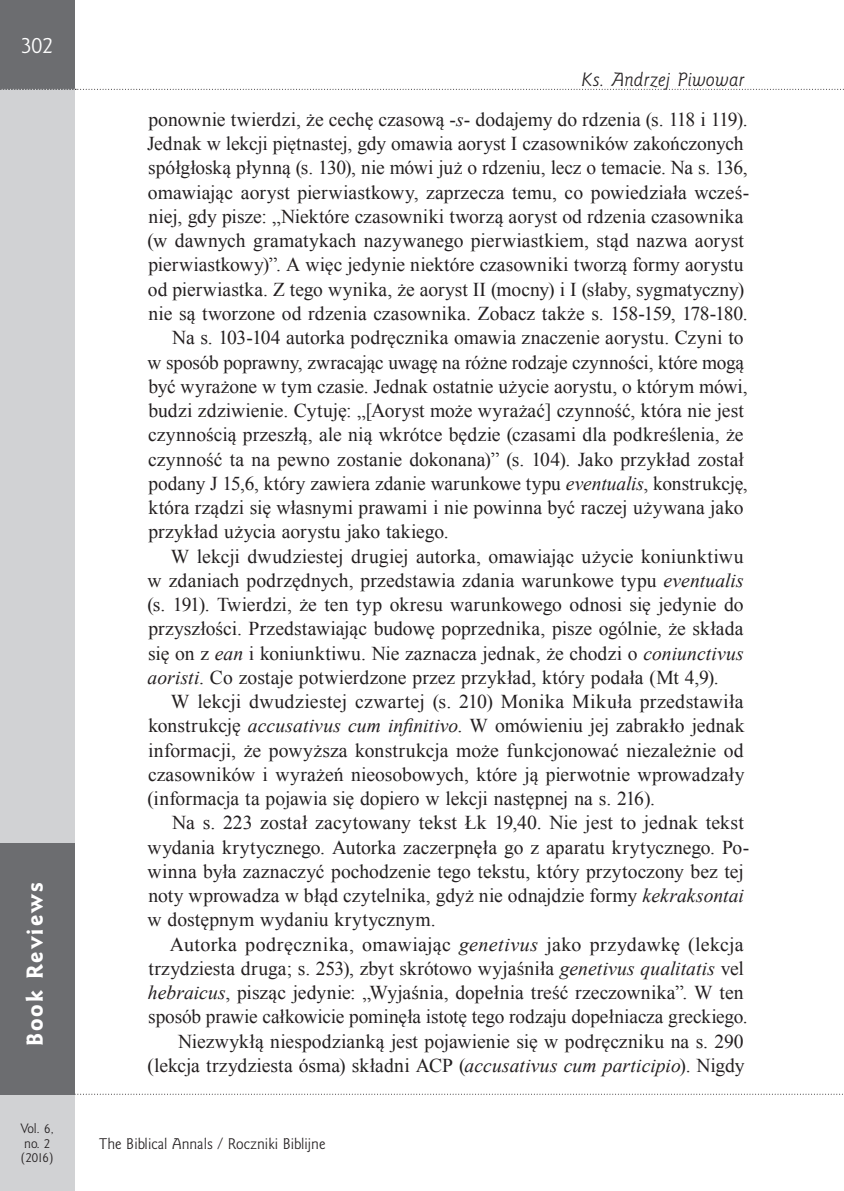
<style>
.page{position:relative;width:844px;height:1191px;background:#fff}
.page>*{position:absolute;margin:0;border:0;box-sizing:border-box;transform-origin:0 0}
.t1{font:21px "Goldy EFN Heavy";letter-spacing:.095em;color:#fff}
.t2{font:21px "Goldy EFN";color:#fff}
.Akapit{font:19.6px/24.3px "Times New Roman";letter-spacing:.005em;color:#231f20}
.t3{font:italic 17.5px "Goldy EFN";letter-spacing:.015em;color:#231f20}
.t4{font:14px "Goldy EFN";color:#231f20}
.t5{font:12.25px/14.7px "Goldy EFN";color:#231f20}
.s1{font-style:italic}
</style>
<div class="page">
<div style="left:0;top:0;width:74px;height:1191px;background:#d1d2d4"></div>
<div style="left:0;top:0;width:74px;height:89px;background:#6c6d70"></div>
<svg style="left:74px;top:1093px;width:769px;height:1px"></svg>
<div style="left:0;top:843px;width:74px;height:251px;background:#6c6d70"></div>
<svg style="left:0;top:89px;width:844px;height:1px"></svg>
<p class="t2" style="left:21px;top:33px;width:33px">302</p>
<p class="t1" style="left:22px;top:1045px;width:165px;rotate:-90deg">Book Reviews</p>
<p class="t5" style="left:21px;top:1121px;width:35px">Vol. 6, no. 2 (2016)</p>
<p class="t3" style="left:581px;top:70px;width:165px">Ks. Andrzej Piwowar</p>
<p class="Akapit" style="left:147px;top:107px;width:603px">ponownie twierdzi, że cechę czasową -<span class="s1">s</span>- dodajemy do rdzenia (s. 118 i 119).<br>Jednak w lekcji piętnastej, gdy omawia aoryst I czasowników zakończonych spółgłoską płynną (s. 130), nie mówi już o rdzeniu, lecz o temacie. Na s. 136, omawiając aoryst pierwiastkowy, zaprzecza temu, co powiedziała wcześ&shy;niej, gdy pisze: „Niektóre czasowniki tworzą aoryst od rdzenia czasownika (w dawnych gramatykach nazywanego pierwiastkiem, stąd nazwa aoryst pierwiastkowy)”. A więc jedynie niektóre czasowniki tworzą formy aorystu od pierwiastka. Z tego wynika, że aoryst II (mocny) i I (słaby, sygmatyczny) nie są tworzone od rdzenia czasownika. Zobacz także s. 158-159, 178-180.</p>
<p class="Akapit" style="left:147px;top:325px;width:601px;text-indent:25px">Na s. 103-104 autorka podręcznika omawia znaczenie aorystu. Czyni to w sposób poprawny, zwracając uwagę na różne rodzaje czynności, które mogą być wyrażone w tym czasie. Jednak ostatnie użycie aorystu, o którym mówi, budzi zdziwienie. Cytuję: „[Aoryst może wyrażać] czynność, która nie jest czynnością przeszłą, ale nią wkrótce będzie (czasami dla podkreślenia, że czynność ta na pewno zostanie dokonana)” (s. 104). Jako przykład został podany J 15,6, który zawiera zdanie warunkowe typu <span class="s1">eventualis</span>, konstrukcję, która rządzi się własnymi prawami i nie powinna być raczej używana jako przykład użycia aorystu jako takiego.</p>
<p class="Akapit" style="left:147px;top:543px;width:597px;text-align:justify;text-indent:23px">W lekcji dwudziestej drugiej autorka, omawiając użycie koniunktiwu w zdaniach podrzędnych, przedstawia zdania warunkowe typu <span class="s1">eventualis </span>(s. 191). Twierdzi, że ten typ okresu warunkowego odnosi się jedynie do przyszłości. Przedstawiając budowę poprzednika, pisze ogólnie, że składa się on z <span class="s1">ean</span> i koniunktiwu. Nie zaznacza jednak, że chodzi o <span class="s1">coniunctivus aoristi</span>. Co zostaje potwierdzone przez przykład, który podała (Mt 4,9).</p>
<p class="Akapit" style="left:147px;top:689px;width:598px;text-align:justify;text-indent:23px">W lekcji dwudziestej czwartej (s. 210) Monika Mikuła przedstawiła konstrukcję <span class="s1">accusativus cum infinitivo</span>. W omówieniu jej zabrakło jednak informacji, że powyższa konstrukcja może funkcjonować niezależnie od czasowników i wyrażeń nieosobowych, które ją pierwotnie wprowadzały (informacja ta pojawia się dopiero w lekcji następnej na s. 216).</p>
<p class="Akapit" style="left:147px;top:810px;width:603px;text-indent:25px">Na s. 223 został zacytowany tekst Łk 19,40. Nie jest to jednak tekst wydania krytycznego. Autorka zaczerpnęła go z aparatu krytycznego. Po&shy;winna była zaznaczyć pochodzenie tego tekstu, który przytoczony bez tej noty wprowadza w błąd czytelnika, gdyż nie odnajdzie formy <span class="s1">kekraksontai </span>w dostępnym wydaniu krytycznym.</p>
<p class="Akapit" style="left:148px;top:931px;width:601px;text-indent:22px">Autorka podręcznika, omawiając <span class="s1">genetivus</span> jako przydawkę (lekcja trzydziesta druga; s. 253), zbyt skrótowo wyjaśniła <span class="s1">genetivus qualitatis</span> vel <span class="s1">hebraicus</span>, pisząc jedynie: „Wyjaśnia, dopełnia treść rzeczownika”. W ten sposób prawie całkowicie pominęła istotę tego rodzaju dopełniacza greckiego.</p>
<p class="Akapit" style="left:147px;top:1028px;width:598px;text-align:right">Niezwykłą niespodzianką jest pojawienie się w podręczniku na s. 290 (lekcja trzydziesta ósma) składni ACP (<span class="s1">accusativus cum participio</span>). Nigdy</p>
<p class="t4" style="left:99px;top:1134px;width:227px">The Biblical Annals / Roczniki Biblijne</p>
</div>
